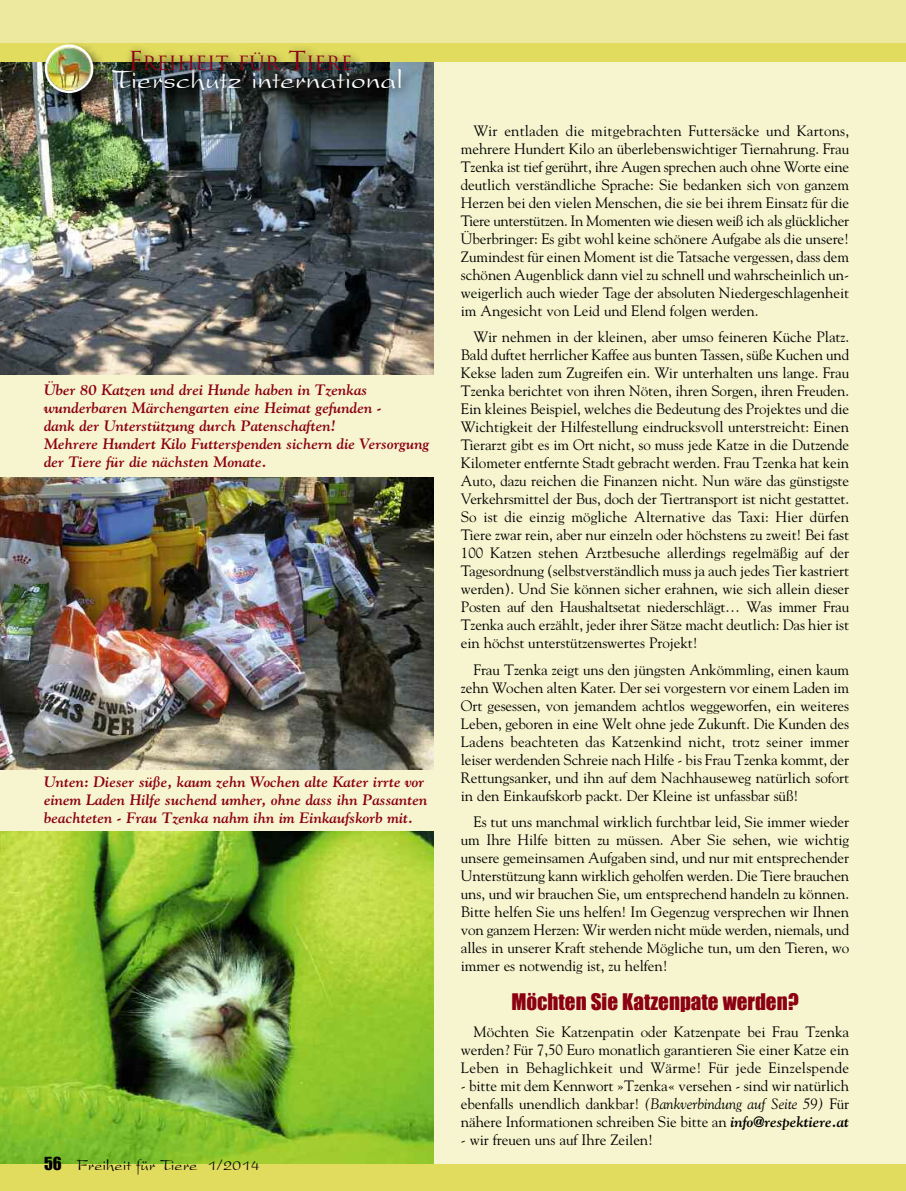
<style>
.page{position:relative;width:906px;height:1191px;background:#fff}
.page>*{position:absolute;margin:0;border:0;box-sizing:border-box;transform-origin:0 0}
.t1{font:29.1px "President Plain";color:#fff}
.t2{font:21px "Impact";color:#8c0013}
.t3{font:19.2px "Trajan";color:#8c0013}
.t4{font:16.5px "President Plain";color:#000}
.t5{font:15px/18px "Goudy";letter-spacing:-.005em;color:#000;text-align:justify}
.t6{font:italic 700 15px/18px "Goudy";color:#8c0013}
.s1{font-size:25.5px}
.s2{font-family:"Impact"}
.s3{font-style:italic}
.s4{font-weight:700;font-style:italic}
</style>
<div class="page">
<div style="left:0;top:25px;width:906px;height:1153px;background:#f6f5cf"></div>
<img style="left:0;top:831px;width:434px;height:333px">
<img style="left:0;top:61px;width:434px;height:314px">
<div style="left:0;top:0;width:906px;height:44px;background:#edea9f"></div>
<div style="left:0;top:43px;width:906px;height:18px;background:#e1dc5e"></div>
<img style="left:102px;top:61px;width:597px;height:69px">
<img style="left:38px;top:61px;width:75px;height:52px">
<svg style="left:45px;top:44px;width:21px;height:49px"></svg>
<img style="left:66px;top:43px;width:357px;height:60px">
<div style="left:0;top:1164px;width:906px;height:27px;background:#e1dc5e"></div>
<img style="left:0;top:478px;width:434px;height:291px">
<p class="t3" style="left:128px;top:52px;width:226px"><span class="s1">F</span>REIHEIT FÜR <span class="s1">T</span>IERE</p>
<h1 class="t1" style="left:112px;top:69px;width:292px">Tierschutz international</h1>
<p class="t6" style="left:44px;top:381px;width:387px">Über 80 Katzen und drei Hunde haben in Tzenkas wunderbaren Märchengarten eine Heimat gefunden -<br>dank der Unterstützung durch Patenschaften!<br>Mehrere Hundert Kilo Futterspenden sichern die Versorgung der Tiere für die nächsten Monate.</p>
<p class="t6" style="left:44px;top:773px;width:385px">Unten: Dieser süße, kaum zehn Wochen alte Kater irrte vor einem Laden Hilfe suchend umher, ohne dass ihn Passanten beachteten - Frau Tzenka nahm ihn im Einkaufskorb mit.</p>
<p class="t4" style="left:44px;top:1158px;width:217px"><span class="s2">56</span> Freiheit für Tiere 1/2014</p>
<p class="t5" style="left:461px;top:122px;width:390px;text-indent:13px">Wir entladen die mitgebrachten Futtersäcke und Kartons, mehrere Hundert Kilo an überlebenswichtiger Tiernahrung. Frau Tzenka ist tief gerührt, ihre Augen sprechen auch ohne Worte eine deutlich verständliche Sprache: Sie bedanken sich von ganzem Herzen bei den vielen Menschen, die sie bei ihrem Einsatz für die Tiere unterstützen. In Momenten wie diesen weiß ich als glücklicher Überbringer: Es gibt wohl keine schönere Aufgabe als die unsere!<br>Zumindest für einen Moment ist die Tatsache vergessen, dass dem schönen Augenblick dann viel zu schnell und wahrscheinlich un&shy;weigerlich auch wieder Tage der absoluten Niedergeschlagenheit im Angesicht von Leid und Elend folgen werden.</p>
<p class="t5" style="left:461px;top:328px;width:390px;text-indent:13px">Wir nehmen in der kleinen, aber umso feineren Küche Platz.<br>Bald duftet herrlicher Kaffee aus bunten Tassen, süße Kuchen und Kekse laden zum Zugreifen ein. Wir unterhalten uns lange. Frau Tzenka berichtet von ihren Nöten, ihren Sorgen, ihren Freuden.<br>Ein kleines Beispiel, welches die Bedeutung des Projektes und die Wichtigkeit der Hilfestellung eindrucksvoll unterstreicht: Einen Tierarzt gibt es im Ort nicht, so muss jede Katze in die Dutzende Kilometer entfernte Stadt gebracht werden. Frau Tzenka hat kein Auto, dazu reichen die Finanzen nicht. Nun wäre das günstigste Verkehrsmittel der Bus, doch der Tiertransport ist nicht gestattet.<br>So ist die einzig mögliche Alternative das Taxi: Hier dürfen Tiere zwar rein, aber nur einzeln oder höchstens zu zweit! Bei fast 100 Katzen stehen Arztbesuche allerdings regelmäßig auf der Tagesordnung (selbstverständlich muss ja auch jedes Tier kastriert werden). Und Sie können sicher erahnen, wie sich allein dieser Posten auf den Haushaltsetat niederschlägt… Was immer Frau Tzenka auch erzählt, jeder ihrer Sätze macht deutlich: Das hier ist ein höchst unterstützenswertes Projekt!</p>
<p class="t5" style="left:461px;top:660px;width:390px;text-indent:13px">Frau Tzenka zeigt uns den jüngsten Ankömmling, einen kaum zehn Wochen alten Kater. Der sei vorgestern vor einem Laden im Ort gesessen, von jemandem achtlos weggeworfen, ein weiteres Leben, geboren in eine Welt ohne jede Zukunft. Die Kunden des Ladens beachteten das Katzenkind nicht, trotz seiner immer leiser werdenden Schreie nach Hilfe - bis Frau Tzenka kommt, der Rettungsanker, und ihn auf dem Nachhauseweg natürlich sofort in den Einkaufskorb packt. Der Kleine ist unfassbar süß!</p>
<p class="t5" style="left:461px;top:812px;width:390px;text-indent:13px">Es tut uns manchmal wirklich furchtbar leid, Sie immer wieder um Ihre Hilfe bitten zu müssen. Aber Sie sehen, wie wichtig unsere gemeinsamen Aufgaben sind, und nur mit entsprechender Unterstützung kann wirklich geholfen werden. Die Tiere brauchen uns, und wir brauchen Sie, um entsprechend handeln zu können.<br>Bitte helfen Sie uns helfen! Im Gegenzug versprechen wir Ihnen von ganzem Herzen: Wir werden nicht müde werden, niemals, und alles in unserer Kraft stehende Mögliche tun, um den Tieren, wo immer es notwendig ist, zu helfen!</p>
<h2 class="t2" style="left:511px;top:989px;width:289px">Möchten Sie Katzenpate werden?</h2>
<p class="t5" style="left:461px;top:1022px;width:390px;text-indent:13px">Möchten Sie Katzenpatin oder Katzenpate bei Frau Tzenka werden? Für 7,50 Euro monatlich garantieren Sie einer Katze ein Leben in Behaglichkeit und Wärme! Für jede Einzelspende</p>
<p class="t5" style="left:461px;top:1076px;width:390px">- bitte mit dem Kennwort »Tzenka« versehen - sind wir natürlich ebenfalls unendlich dankbar! <span class="s3">(Bankverbindung auf Seite 59)</span> Für nähere Informationen schreiben Sie bitte an <span class="s4">info@respektiere.at</span></p>
<p class="t5" style="left:461px;top:1130px;width:194px">- wir freuen uns auf Ihre Zeilen!</p>
</div>
